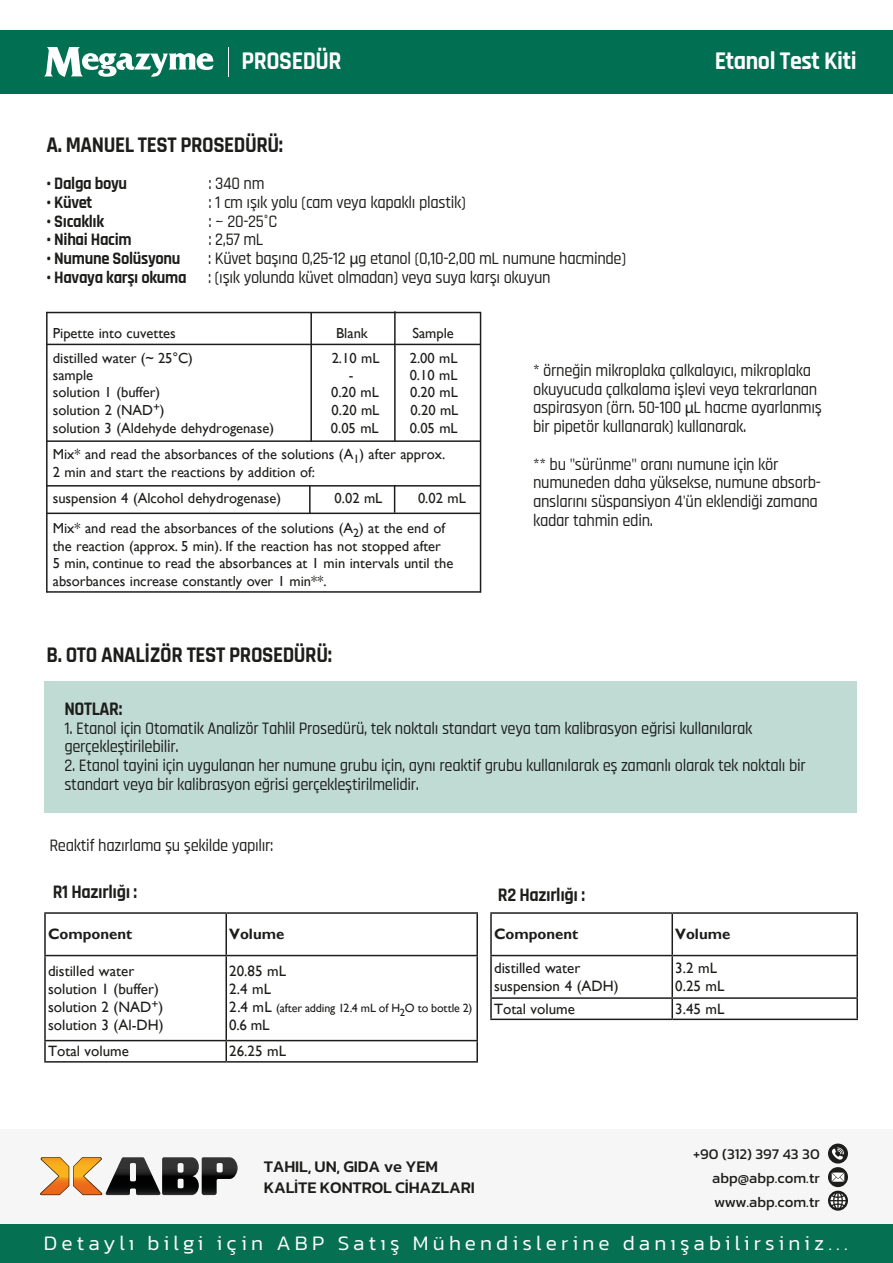
<style>
.page{position:relative;width:893px;height:1263px;background:#fff}
.page>*{position:absolute;margin:0;border:0;box-sizing:border-box;transform-origin:0 0}
.t1{font:700 25.2px "Rajdhani";letter-spacing:-.02em;color:#fff;scale:.95 1}
.t2{font:700 22.05px "Rajdhani";letter-spacing:-.02em;color:#1d1d1b;scale:.95 1}
.t3{font:300 21px "Kanit";letter-spacing:.2em;color:#fff}
.t4{font:700 18.9px "Rajdhani";letter-spacing:-.02em;color:#1d1d1b;scale:.95 1}
.t5{font:500 17.4px/18.8px "Rajdhani";letter-spacing:-.02em;color:#1d1d1b;scale:.95 1}
.t6{font:700 17.4px "Rajdhani";letter-spacing:-.02em;color:#1d1d1b;scale:.95 1}
.t7{font:500 16.5px/21px "Kanit";letter-spacing:-.01em;color:#1d1d1b}
.t8{font:15px/18px "Gill Sans";color:#1d1d1b}
.t9{font:15px/24px "Kanit";color:#1d1d1b;text-align:justify}
.t10{font:700 15px "Gill Sans";color:#1d1d1b}
.t11{font:14.55px/26.4px "Gill Sans";color:#1d1d1b}
.t12{font:12px "Gill Sans";letter-spacing:-.01em;color:#1d1d1b}
.s1{font-family:"Myriad Pro";font-weight:400}
.s2{font-weight:700}
.s3{font-size:15px}
</style>
<div class="page">
<div style="left:0;top:1222px;width:893px;height:41px;background:#057052"></div>
<div style="left:1px;top:1129px;width:892px;height:94px;background:#f6f6f6"></div>
<svg style="left:828px;top:1191px;width:20px;height:20px"></svg>
<svg style="left:830px;top:1193px;width:15px;height:15px"></svg>
<svg style="left:828px;top:1167px;width:20px;height:20px"></svg>
<svg style="left:832px;top:1172px;width:12px;height:10px"></svg>
<svg style="left:828px;top:1143px;width:20px;height:20px"></svg>
<svg style="left:832px;top:1147px;width:12px;height:12px"></svg>
<svg style="left:40px;top:1157px;width:198px;height:38px"></svg>
<div style="left:0;top:30px;width:893px;height:64px;background:#016f51"></div>
<svg style="left:44px;top:47px;width:169px;height:30px"></svg>
<hr style="left:229px;top:47px;width:1px;height:30px;background:#fff">
<div style="left:44px;top:681px;width:813px;height:131px;background:#c0dbd4"></div>
<hr style="left:47px;top:312px;width:434px;height:1px;background:#1d1d1b">
<hr style="left:47px;top:513px;width:434px;height:1px;background:#1d1d1b">
<hr style="left:47px;top:485px;width:434px;height:2px;background:#1d1d1b">
<hr style="left:47px;top:440px;width:434px;height:2px;background:#1d1d1b">
<hr style="left:47px;top:344px;width:434px;height:1px;background:#1d1d1b">
<hr style="left:47px;top:591px;width:434px;height:2px;background:#1d1d1b">
<hr style="left:46px;top:312px;width:2px;height:281px;background:#1d1d1b">
<hr style="left:480px;top:312px;width:1px;height:281px;background:#1d1d1b">
<hr style="left:310px;top:312px;width:2px;height:130px;background:#1d1d1b">
<hr style="left:394px;top:311px;width:2px;height:130px;background:#1d1d1b">
<hr style="left:309px;top:486px;width:2px;height:28px;background:#1d1d1b">
<svg style="left:394px;top:487px;width:1px;height:26px"></svg>
<svg style="left:46px;top:954px;width:430px;height:88px"></svg>
<hr style="left:44px;top:912px;width:182px;height:2px;background:#1d1d1b">
<hr style="left:44px;top:914px;width:2px;height:41px;background:#1d1d1b">
<hr style="left:226px;top:912px;width:252px;height:2px;background:#1d1d1b">
<hr style="left:225px;top:914px;width:2px;height:41px;background:#1d1d1b">
<hr style="left:476px;top:914px;width:2px;height:41px;background:#1d1d1b">
<hr style="left:44px;top:955px;width:182px;height:1px;background:#1d1d1b">
<hr style="left:44px;top:956px;width:2px;height:84px;background:#1d1d1b">
<hr style="left:226px;top:955px;width:252px;height:1px;background:#1d1d1b">
<hr style="left:225px;top:956px;width:2px;height:84px;background:#1d1d1b">
<hr style="left:476px;top:956px;width:2px;height:84px;background:#1d1d1b">
<hr style="left:44px;top:1040px;width:182px;height:1px;background:#1d1d1b">
<hr style="left:44px;top:1041px;width:2px;height:20px;background:#1d1d1b">
<hr style="left:226px;top:1040px;width:252px;height:1px;background:#1d1d1b">
<hr style="left:225px;top:1041px;width:2px;height:20px;background:#1d1d1b">
<hr style="left:476px;top:1041px;width:2px;height:20px;background:#1d1d1b">
<hr style="left:44px;top:1061px;width:182px;height:1px;background:#1d1d1b">
<hr style="left:226px;top:1061px;width:252px;height:1px;background:#1d1d1b">
<hr style="left:490px;top:912px;width:182px;height:2px;background:#1d1d1b">
<hr style="left:672px;top:912px;width:186px;height:2px;background:#1d1d1b">
<svg style="left:490px;top:913px;width:368px;height:105px"></svg>
<hr style="left:490px;top:1018px;width:182px;height:2px;background:#1d1d1b">
<hr style="left:672px;top:1018px;width:186px;height:2px;background:#1d1d1b">
<h1 class="t1" style="left:242px;top:45px;width:107px">PROSEDÜR</h1>
<h1 class="t1" style="left:715px;top:45px;width:151px">Etanol Test Kiti</h1>
<p class="t2" style="left:46px;top:131px;width:251px">A. MANUEL TEST PROSEDÜRÜ:</p>
<p class="t6" style="left:46px;top:173px;width:87px">• Dalga boyu</p>
<p class="t5" style="left:208px;top:175px;width:61px">: 340 nm</p>
<p class="t6" style="left:46px;top:192px;width:50px">• Küvet</p>
<p class="t5" style="left:208px;top:193px;width:272px">: 1 cm ışık yolu (cam veya kapaklı plastik)</p>
<p class="t6" style="left:46px;top:210px;width:62px">• Sıcaklık</p>
<p class="t5" style="left:208px;top:212px;width:74px">: ~ 20-25°C</p>
<p class="t6" style="left:46px;top:229px;width:91px">• Nihai Hacim</p>
<p class="t5" style="left:208px;top:231px;width:59px">: 2,57 mL</p>
<p class="t6" style="left:46px;top:248px;width:143px">• Numune Solüsyonu</p>
<p class="t5" style="left:208px;top:250px;width:442px">: Küvet başına 0,25-12 <span class="s1">μ</span>g etanol (0,10-2,00 mL numune hacminde)</p>
<p class="t5" style="left:46px;top:268px;width:532px"><span class="s2">• Havaya karşı okuma</span> : (ışık yolunda küvet olmadan) veya suya karşı okuyun</p>
<p class="t11" style="left:53px;top:320px;width:125px">Pipette into cuvettes</p>
<p class="t11" style="left:336px;top:320px;width:33px">Blank</p>
<p class="t11" style="left:412px;top:320px;width:43px">Sample</p>
<p class="t11" style="left:53px;top:345px;width:142px">distilled water (~ 25°C)</p>
<p class="t11" style="left:332px;top:345px;width:49px">2.10 mL</p>
<p class="t11" style="left:410px;top:345px;width:49px">2.00 mL</p>
<p class="t11" style="left:53px;top:362px;width:42px">sample</p>
<p class="t11" style="left:349px;top:362px;width:6px">-</p>
<p class="t11" style="left:410px;top:362px;width:49px">0.10 mL</p>
<p class="t11" style="left:53px;top:380px;width:109px">solution 1 (buffer)</p>
<p class="t11" style="left:331px;top:380px;width:49px">0.20 mL</p>
<p class="t11" style="left:410px;top:380px;width:49px">0.20 mL</p>
<p class="t11" style="left:53px;top:398px;width:113px">solution 2 (NAD<sup>+</sup>)</p>
<p class="t11" style="left:332px;top:398px;width:49px">0.20 mL</p>
<p class="t11" style="left:411px;top:398px;width:49px">0.20 mL</p>
<p class="t11" style="left:53px;top:415px;width:223px">solution 3 (Aldehyde dehydrogenase)</p>
<p class="t11" style="left:331px;top:415px;width:49px">0.05 mL</p>
<p class="t11" style="left:53px;top:415px;width:406px;text-indent:357px">0.05 mL<br>Mix* and read the absorbances of the solutions (A<sub>1</sub>) after approx.</p>
<p class="t11" style="left:53px;top:459px;width:264px">2 min and start the reactions by addition of: suspension 4 (Alcohol dehydrogenase)</p>
<p class="t11" style="left:53px;top:484px;width:415px;line-height:30px;text-indent:365px">0.02 mL<br>Mix* and read the absorbances of the solutions (A<sub>2</sub>) at the end of</p>
<p class="t11" style="left:53px;top:537px;width:402px;line-height:17.4px">the reaction (approx. 5 min). If the reaction has not stopped after<br>5 min, continue to read the absorbances at 1 min intervals until the absorbances increase constantly over 1 min**.</p>
<p class="t11" style="left:335px;top:485px;width:49px">0.02 mL</p>
<p class="t2" style="left:46px;top:641px;width:302px">B. OTO ANALİZÖR TEST PROSEDÜRÜ:</p>
<p class="t5" style="left:533px;top:361px;width:306px">* örneğin mikroplaka çalkalayıcı, mikroplaka okuyucuda çalkalama işlevi veya tekrarlanan aspirasyon (örn. 50-100 <span class="s1">μ</span>L hacme ayarlanmış bir pipetör kullanarak) kullanarak.</p>
<p class="t5" style="left:533px;top:455px;width:304px">** bu "sürünme" oranı numune için kör numuneden daha yüksekse, numune absorb&shy;anslarını süspansiyon 4'ün eklendiği zamana kadar tahmin edin.</p>
<p class="t4" style="left:64px;top:697px;width:62px">NOTLAR:</p>
<p class="t5" style="left:64px;top:719px;width:726px">1. Etanol için Otomatik Analizör Tahlil Prosedürü, tek noktalı standart veya tam kalibrasyon eğrisi kullanılarak gerçekleştirilebilir.</p>
<p class="t5" style="left:64px;top:757px;width:782px">2. Etanol tayini için uygulanan her numune grubu için, aynı reaktif grubu kullanılarak eş zamanlı olarak tek noktalı bir standart veya bir kalibrasyon eğrisi gerçekleştirilmelidir.</p>
<p class="t5" style="left:49px;top:837px;width:237px">Reaktif hazırlama şu şekilde yapılır:</p>
<p class="t4" style="left:53px;top:880px;width:90px">R1 Hazırlığı :</p>
<p class="t4" style="left:498px;top:884px;width:93px">R2 Hazırlığı :</p>
<p class="t10" style="left:48px;top:925px;width:86px">Component</p>
<p class="t10" style="left:229px;top:925px;width:57px">Volume</p>
<p class="t8" style="left:48px;top:962px;width:117px">distilled water solution 1 (buffer) solution 2 (NAD<sup>+</sup>) solution 3 (Al-DH)</p>
<p class="t8" style="left:229px;top:962px;width:58px">20.85 mL<br>2.4 mL</p>
<p class="t12" style="left:229px;top:1001px;width:245px"><span class="s3">2.4 mL</span> (after adding 12.4 mL of H<sub>2</sub>O to bottle 2)</p>
<p class="t8" style="left:229px;top:1016px;width:42px">0.6 mL</p>
<p class="t8" style="left:48px;top:1043px;width:82px">Total volume</p>
<p class="t8" style="left:229px;top:1043px;width:58px">26.25 mL</p>
<p class="t10" style="left:494px;top:925px;width:86px">Component</p>
<p class="t10" style="left:675px;top:925px;width:57px">Volume</p>
<p class="t8" style="left:494px;top:959px;width:126px">distilled water suspension 4 (ADH)</p>
<p class="t8" style="left:675px;top:959px;width:51px">3.2 mL<br>0.25 mL</p>
<p class="t8" style="left:494px;top:1000px;width:82px">Total volume</p>
<p class="t8" style="left:675px;top:1000px;width:51px">3.45 mL</p>
<p class="t7" style="left:264px;top:1156px;width:213px">TAHIL, UN, GIDA ve YEM<br>KALİTE KONTROL CİHAZLARI</p>
<p class="t9" style="left:712px;top:1141px;width:109px;text-indent:-19px">+90 (312) 397 43 30 abp@abp.com.tr www.abp.com.tr</p>
<p class="t3" style="left:44px;top:1228px;width:805px">Detaylı bilgi için ABP Satış Mühendislerine danışabilirsiniz...</p>
</div>
